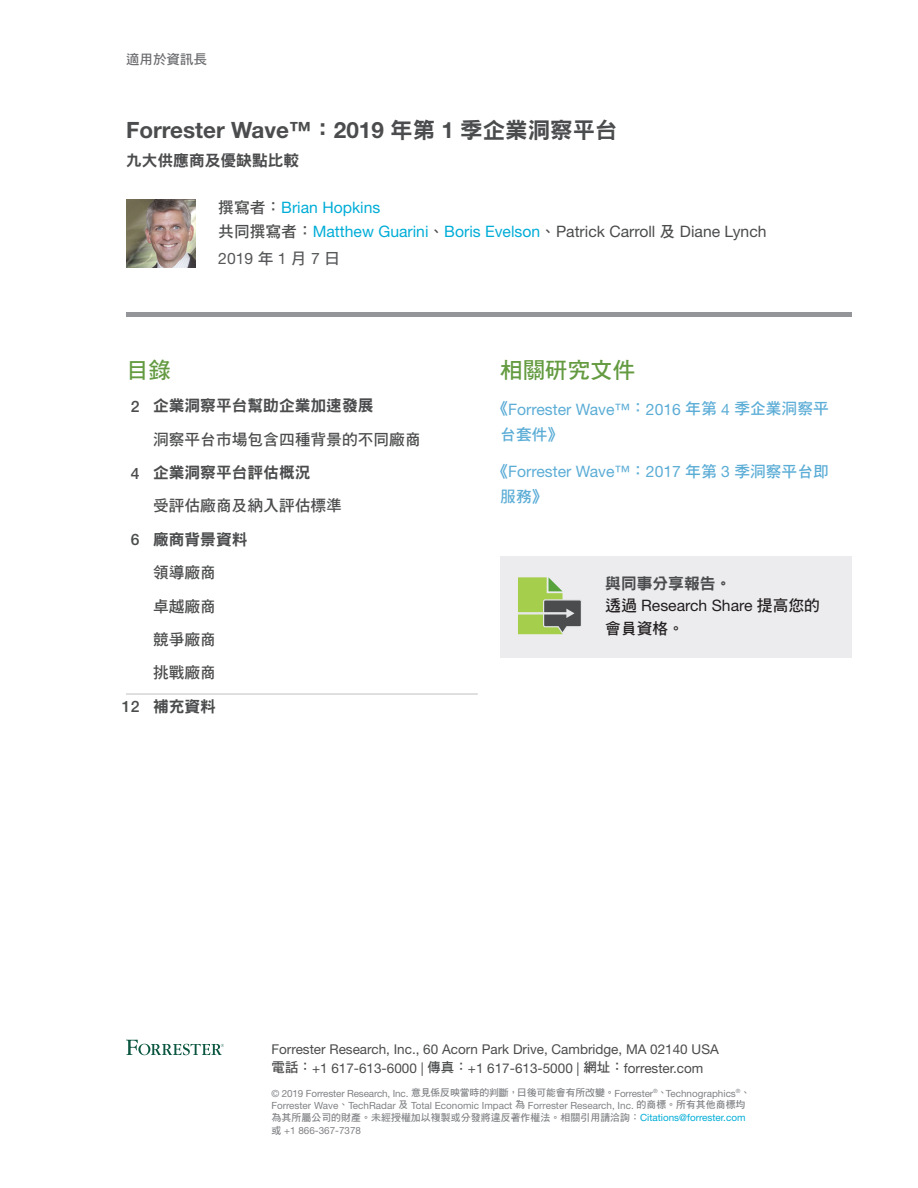
<style>
.page{position:relative;width:918px;height:1188px;background:#fff}
.page>*{position:absolute;margin:0;border:0;box-sizing:border-box;transform-origin:0 0}
.t1{font:700 22.5px "Helvetica Neue LT Std";color:#4b4c4d}
.ResourceHeading{font:22.5px "DF Hei Std W7";color:#649b41}
.TOCHeader{font:22.5px "DF Hei Std W7";color:#649b41}
.RelatedResearchTitle{font:15.75px/25.2px "Helvetica Neue LT Std";color:#5cadd6}
.Contributor{font:15.75px "Helvetica Neue LT Std";color:#00add7}
.TOCEntry2{font:15.75px "DF Hei Std W7";color:#4b4c4d}
.t2{font:15.75px/22.5px "Helvetica Neue LT Std";color:#231f20}
.TOCEntry{font:15.75px "DF Hei Std W9";color:#4b4c4d}
.Author{font:15.75px "Helvetica Neue LT Std";color:#00add7}
.Subtitle{font:15.75px "DF Hei Std W9";color:#4b4c4d}
.Date{font:15.75px "Helvetica Neue LT Std";color:#57585a}
.t3{font:500 15.75px "Helvetica Neue LT Std";color:#4b4c4d}
.TOCEntry_SuppMateria{font:15.75px "DF Hei Std W9";color:#4b4c4d}
.t4{font:13.5px "Helvetica Neue LT Std";color:#4b4c4d}
.DocRole{font:13.5px "DF Hei Std W7";color:#6c6d70}
.t5{font:9.9px/12.5px "Helvetica Neue LT Std";color:#808285}
.s1{font-family:"DF Hei Std W9";font-weight:400}
.s2{font-family:"DF Hei Std W7";color:#4b4c4d}
.s3{color:#4b4c4d}
.s4{font-family:"DF Hei Std W7"}
.s5{font-family:"DF Hei Std W9";color:#4b4c4d}
.s6{color:#00add7}
</style>
<div class="page">
<div style="left:126px;top:312px;width:726px;height:5px;background:#939598"></div>
<hr style="left:126px;top:694px;width:352px;height:1px;background:#bfbfbf">
<img style="left:126px;top:200px;width:70px;height:67px">
<svg style="left:126px;top:1040px;width:98px;height:15px"></svg>
<div style="left:500px;top:557px;width:352px;height:101px;background:#ececee"></div>
<svg style="left:518px;top:577px;width:63px;height:57px"></svg>
<p class="DocRole" style="left:126px;top:51px;width:82px">適用於資訊長</p>
<p class="t1" style="left:126px;top:116px;width:493px">Forrester Wave™<span class="s1">：</span>2019 <span class="s1">年第</span> 1 <span class="s1">季企業洞察平台</span></p>
<p class="Subtitle" style="left:126px;top:152px;width:175px">九大供應商及優缺點比較</p>
<p class="Author" style="left:218px;top:198px;width:164px"><span class="s2">撰寫者：</span>Brian Hopkins</p>
<p class="Contributor" style="left:218px;top:222px;width:550px"><span class="s2">共同撰寫者：</span>Matthew Guarini<span class="s2">、</span>Boris Evelson<span class="s2">、</span><span class="s3">Patrick Carroll</span> <span class="s2">及</span> <span class="s3">Diane Lynch</span></p>
<p class="Date" style="left:218px;top:249px;width:123px">2019 <span class="s4">年</span> 1 <span class="s4">月</span> 7 <span class="s4">日</span></p>
<p class="TOCHeader" style="left:126px;top:358px;width:46px">目錄</p>
<p class="TOCEntry" style="left:153px;top:397px;width:222px">企業洞察平台幫助企業加速發展</p>
<p class="TOCEntry2" style="left:153px;top:431px;width:269px">洞察平台市場包含四種背景的不同廠商</p>
<p class="TOCEntry" style="left:153px;top:464px;width:159px">企業洞察平台評估概況</p>
<p class="TOCEntry2" style="left:153px;top:497px;width:190px">受評估廠商及納入評估標準</p>
<p class="TOCEntry" style="left:153px;top:531px;width:96px">廠商背景資料</p>
<p class="TOCEntry2" style="left:153px;top:564px;width:64px">領導廠商</p>
<p class="TOCEntry2" style="left:153px;top:597px;width:64px">卓越廠商</p>
<p class="TOCEntry2" style="left:153px;top:631px;width:64px">競爭廠商</p>
<p class="TOCEntry2" style="left:153px;top:664px;width:64px">挑戰廠商</p>
<p class="TOCEntry_SuppMateria" style="left:153px;top:698px;width:64px">補充資料</p>
<p class="t3" style="left:131px;top:397px;width:10px">2</p>
<p class="t3" style="left:131px;top:464px;width:10px">4</p>
<p class="t3" style="left:131px;top:530px;width:10px">6</p>
<p class="t3" style="left:122px;top:697px;width:19px">12</p>
<p class="ResourceHeading" style="left:500px;top:358px;width:136px">相關研究文件</p>
<p class="RelatedResearchTitle" style="left:500px;top:396px;width:330px;text-indent:-8px"><span class="s4">《</span>Forrester Wave™<span class="s4">：</span>2016 <span class="s4">年第</span> 4 <span class="s4">季企業洞察平台套件》</span></p>
<p class="RelatedResearchTitle" style="left:500px;top:458px;width:330px;text-indent:-8px"><span class="s4">《</span>Forrester Wave™<span class="s4">：</span>2017 <span class="s4">年第</span> 3 <span class="s4">季洞察平台即服務》</span></p>
<p class="t2" style="left:605px;top:572px;width:216px"><span class="s5">與同事分享報告。<br></span><span class="s4">透過</span> Research Share <span class="s4">提高您的會員資格。</span></p>
<p class="t4" style="left:272px;top:1041px;width:449px">Forrester Research, Inc., 60 Acorn Park Drive, Cambridge, MA 02140 USA</p>
<p class="t4" style="left:272px;top:1060px;width:433px"><span class="s4">電話：</span>+1 617-613-6000 | <span class="s4">傳真：</span>+1 617-613-5000 | <span class="s4">網址：</span>forrester.com</p>
<p class="t5" style="left:272px;top:1087px;width:480px">© 2019 Forrester Research, Inc. <span class="s4">意見係反映當時的判斷，日後可能會有所改變。</span>Forrester<sup>®</sup><span class="s4">、</span>Technographics<sup>®</sup><span class="s4">、</span>Forrester Wave<span class="s4">、</span>TechRadar <span class="s4">及</span> Total Economic Impact <span class="s4">為</span> Forrester Research, Inc. <span class="s4">的商標。所有其他商標均為其所屬公司的財產。未經授權加以複製或分發將違反著作權法。相關引用請洽詢：</span><span class="s6">Citations@forrester.com</span><span class="s4">或</span> +1 866-367-7378</p>
</div>
